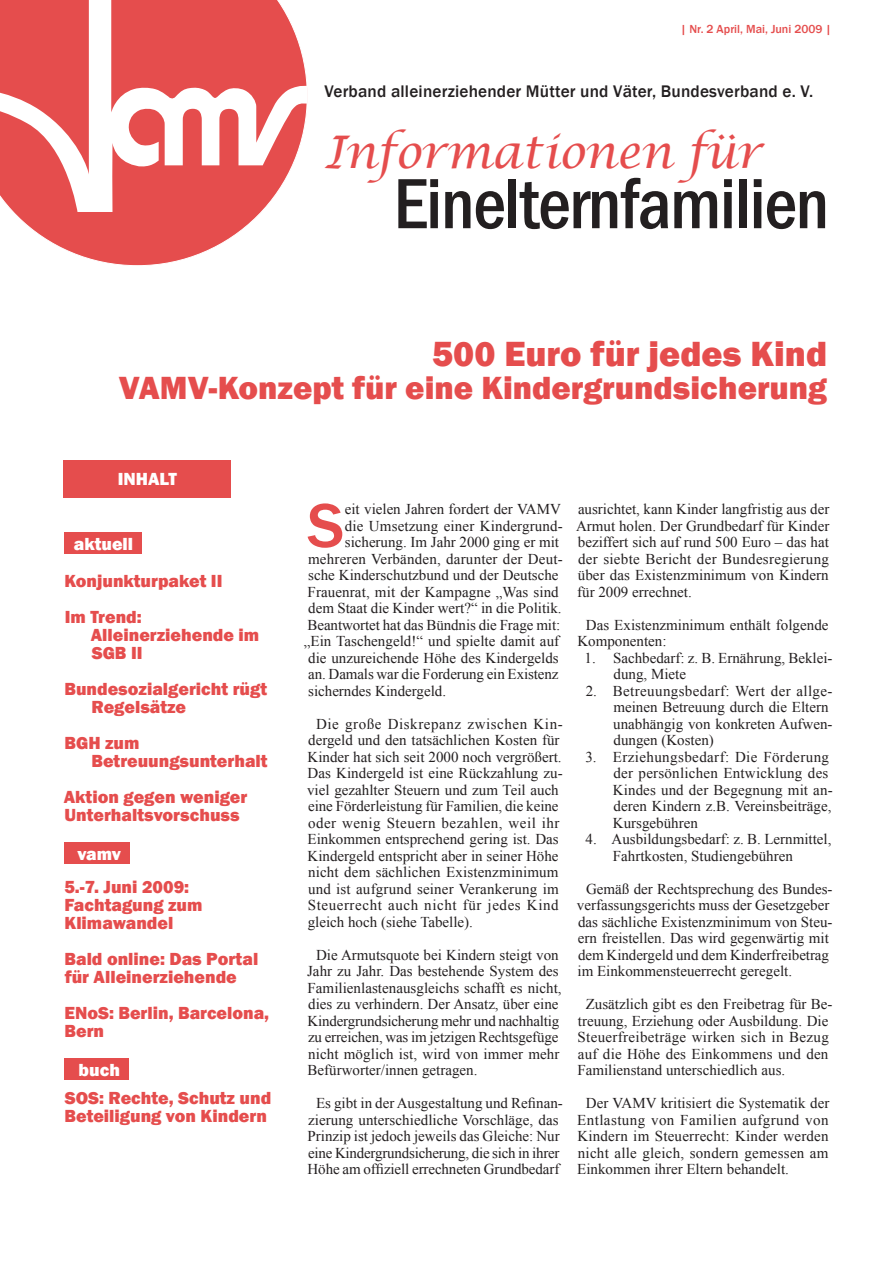
<style>
.page{position:relative;width:893px;height:1263px;background:#fff}
.page>*{position:absolute;margin:0;border:0;box-sizing:border-box;transform-origin:0 0}
.t1{font:500 condensed 73.5px "Franklin Gothic";letter-spacing:-.02em;color:#231f20}
.t2{font:500 64.5px "Franklin Gothic";color:#e54d4d}
.t3{font:italic 45px "Lucida Calligraphy";letter-spacing:-.005em;color:#e54d4d}
.t4{font:800 36px "Franklin Gothic";color:#e54d4d}
.t5{font:800 33px "Franklin Gothic";color:#e54d4d}
.t6{font:800 18px/18px "Franklin Gothic";color:#e54d4d}
.t7{font:800 18px "Franklin Gothic";color:#fff}
.t8{font:500 17.25px "Franklin Gothic";letter-spacing:.01em;color:#231f20}
.t9{font:15px/16.5px "Times New Roman";color:#231f20}
.t10{font:500 12px "Franklin Gothic";color:#e54d4d}
</style>
<div class="page">
<svg style="left:0;top:0;width:307px;height:266px"></svg>
<div style="left:64px;top:533px;width:78px;height:21px;background:#e54d4d"></div>
<div style="left:64px;top:843px;width:66px;height:21px;background:#e54d4d"></div>
<div style="left:64px;top:1059px;width:65px;height:21px;background:#e54d4d"></div>
<div style="left:64px;top:460px;width:167px;height:38px;background:#e54d4d"></div>
<p class="t10" style="left:680px;top:22px;width:153px">| Nr. 2 April, Mai, Juni 2009 |</p>
<p class="t8" style="left:325px;top:81px;width:490px">Verband alleinerziehender Mütter und Väter, Bundesverband e. V.</p>
<h3 class="t3" style="left:325px;top:125px;width:438px">Informationen für</h3>
<h1 class="t1" style="left:394px;top:155px;width:437px">Einelternfamilien</h1>
<h3 class="t4" style="left:432px;top:330px;width:396px">500 Euro für jedes Kind</h3>
<h3 class="t5" style="left:119px;top:366px;width:709px">VAMV-Konzept für eine Kindergrundsicherung</h3>
<p class="t7" style="left:118px;top:467px;width:61px">INHALT</p>
<p class="t7" style="left:74px;top:532px;width:61px">aktuell</p>
<p class="t6" style="left:65px;top:563px;width:160px;line-height:36px">Konjunkturpaket II<br>Im Trend:</p>
<p class="t6" style="left:91px;top:626px;width:170px">Alleinerziehende im<br>SGB II</p>
<p class="t6" style="left:92px;top:680px;width:177px;text-indent:-27px">Bundesozialgericht rügt<br>Regelsätze</p>
<p class="t6" style="left:92px;top:734px;width:178px;text-indent:-27px">BGH zum<br>Betreuungsunterhalt</p>
<p class="t6" style="left:64px;top:788px;width:185px">Aktion gegen weniger<br>Unterhaltsvorschuss</p>
<p class="t7" style="left:77px;top:842px;width:45px">vamv</p>
<p class="t6" style="left:64px;top:878px;width:140px">5.-7. Juni 2009:<br>Fachtagung zum<br>Klimawandel</p>
<p class="t6" style="left:65px;top:950px;width:195px">Bald online: Das Portal für Alleinerziehende</p>
<p class="t6" style="left:65px;top:1004px;width:206px">ENoS: Berlin, Barcelona,<br>Bern</p>
<p class="t7" style="left:79px;top:1058px;width:43px">buch</p>
<p class="t6" style="left:65px;top:1089px;width:208px">SOS: Rechte, Schutz und<br>Beteiligung von Kindern</p>
<h2 class="t2" style="left:307px;top:486px;width:38px">S</h2>
<p class="t9" style="left:345px;top:501px;width:218px">eit vielen Jahren fordert der VAMV</p>
<p class="t9" style="left:345px;top:517px;width:219px">die Umsetzung einer Kindergrund-</p>
<p class="t9" style="left:345px;top:534px;width:216px">sicherung. Im Jahr 2000 ging er mit</p>
<p class="t9" style="left:308px;top:550px;width:256px">mehreren Verbänden, darunter der Deut-</p>
<p class="t9" style="left:308px;top:567px;width:252px">sche Kinderschutzbund und der Deutsche</p>
<p class="t9" style="left:308px;top:583px;width:253px">Frauenrat, mit der Kampagne „Was sind</p>
<p class="t9" style="left:308px;top:600px;width:255px">dem Staat die Kinder wert?“ in die Politik.</p>
<p class="t9" style="left:308px;top:616px;width:254px">Beantwortet hat das Bündnis die Frage mit:</p>
<p class="t9" style="left:304px;top:633px;width:257px">„Ein Taschengeld!“ und spielte damit auf</p>
<p class="t9" style="left:308px;top:649px;width:252px">die unzureichende Höhe des Kindergelds</p>
<p class="t9" style="left:308px;top:666px;width:252px">an. Damals war die Forderung ein Existenz</p>
<p class="t9" style="left:308px;top:682px;width:140px">sicherndes Kindergeld.</p>
<p class="t9" style="left:307px;top:715px;width:257px;text-indent:9px">Die große Diskrepanz zwischen Kin&shy;dergeld und den tatsächlichen Kosten für Kinder hat sich seit 2000 noch vergrößert.<br>Das Kindergeld ist eine Rückzahlung zu&shy;viel gezahlter Steuern und zum Teil auch eine Förderleistung für Familien, die keine oder wenig Steuern bezahlen, weil ihr Einkommen entsprechend gering ist. Das Kindergeld entspricht aber in seiner Höhe nicht dem sächlichen Existenzminimum und ist aufgrund seiner Verankerung im Steuerrecht auch nicht für jedes Kind gleich hoch (siehe Tabelle).</p>
<p class="t9" style="left:307px;top:946px;width:256px;text-indent:9px">Die Armutsquote bei Kindern steigt von Jahr zu Jahr. Das bestehende System des Familienlastenausgleichs schafft es nicht, dies zu verhindern. Der Ansatz, über eine Kindergrundsicherung mehr und nachhaltig zu erreichen, was im jetzigen Rechtsgefüge nicht möglich ist, wird von immer mehr Befürworter/innen getragen.</p>
<p class="t9" style="left:308px;top:1095px;width:257px;text-align:center">Es gibt in der Ausgestaltung und Refinan&shy;zierung unterschiedliche Vorschläge, das Prinzip ist jedoch jeweils das Gleiche: Nur eine Kindergrundsicherung, die sich in ihrer Höhe am offiziell errechneten Grundbedarf</p>
<p class="t9" style="left:576px;top:501px;width:255px;text-align:justify">ausrichtet, kann Kinder langfristig aus der Armut holen. Der Grundbedarf für Kinder beziffert sich auf rund 500 Euro – das hat der siebte Bericht der Bundesregierung über das Existenzminimum von Kindern für 2009 errechnet.</p>
<p class="t9" style="left:577px;top:616px;width:253px;text-indent:8px">Das Existenzminimum enthält folgende<br>Komponenten:</p>
<p class="t9" style="left:613px;top:649px;width:221px;text-indent:-29px">1. Sachbedarf: z. B. Ernährung, Beklei&shy;dung, Miete</p>
<p class="t9" style="left:613px;top:682px;width:221px;text-indent:-27px">2. Betreuungsbedarf: Wert der allge&shy;meinen Betreuung durch die Eltern unabhängig von konkreten Aufwen&shy;dungen (Kosten)</p>
<p class="t9" style="left:613px;top:748px;width:221px;text-indent:-28px">3. Erziehungsbedarf: Die Förderung der persönlichen Entwicklung des<br>Kindes und der Begegnung mit an&shy;deren Kindern z.B. Vereinsbeiträge,<br>Kursgebühren</p>
<p class="t9" style="left:613px;top:831px;width:220px;text-indent:-27px">4. Ausbildungsbedarf: z. B. Lernmittel,<br>Fahrtkosten, Studiengebühren</p>
<p class="t9" style="left:577px;top:880px;width:257px;text-indent:9px">Gemäß der Rechtsprechung des Bundes&shy;verfassungsgerichts muss der Gesetzgeber das sächliche Existenzminimum von Steu&shy;ern freistellen. Das wird gegenwärtig mit dem Kindergeld und dem Kinderfreibetrag im Einkommensteuerrecht geregelt.</p>
<p class="t9" style="left:577px;top:996px;width:257px;text-indent:8px">Zusätzlich gibt es den Freibetrag für Be&shy;treuung, Erziehung oder Ausbildung. Die Steuerfreibeträge wirken sich in Bezug auf die Höhe des Einkommens und den Familienstand unterschiedlich aus.</p>
<p class="t9" style="left:577px;top:1095px;width:253px;text-align:justify;text-indent:9px">Der VAMV kritisiert die Systematik der Entlastung von Familien aufgrund von Kindern im Steuerrecht: Kinder werden nicht alle gleich, sondern gemessen am Einkommen ihrer Eltern behandelt.</p>
</div>
